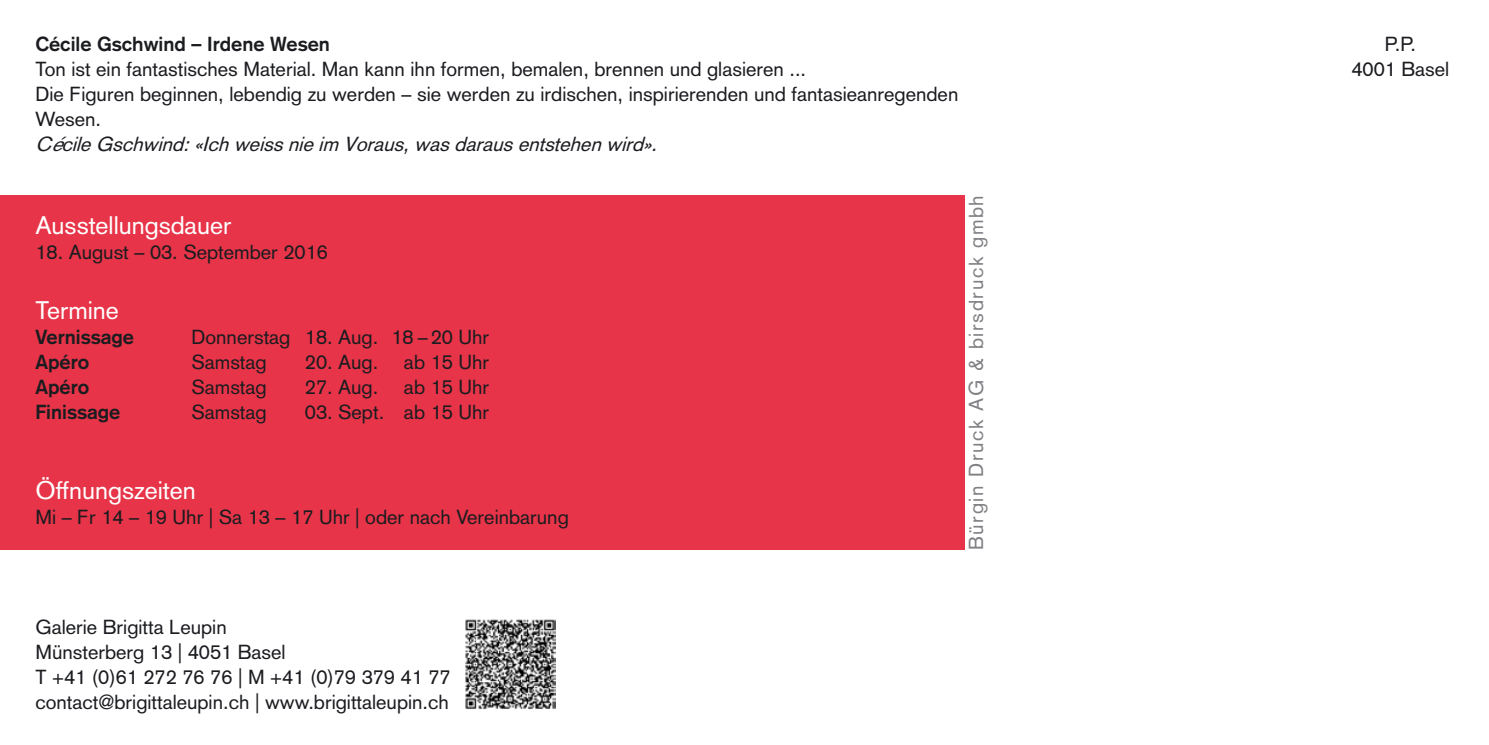
<style>
.page{position:relative;width:1489px;height:745px;background:#fff}
.page>*{position:absolute;margin:0;border:0;box-sizing:border-box;transform-origin:0 0}
.t1{font:25px "Akzidenz Grotesk";color:#fff}
.t2{font:20px/25px "Akzidenz Grotesk";color:#1b1c20}
.t3{font:italic 20px "Akzidenz Grotesk";color:#1b1c20}
.t4{font:700 20px "Akzidenz Grotesk";color:#1b1c20}
.t5{font:20px "Akzidenz Grotesk";letter-spacing:.08em;color:#818084}
</style>
<div class="page">
<div style="left:0;top:195px;width:964px;height:354px;background:#e73448"></div>
<img style="left:465px;top:619px;width:90px;height:90px">
<p class="t4" style="left:35px;top:32px;width:296px">Cécile Gschwind – Irdene Wesen</p>
<p class="t2" style="left:35px;top:56px;width:924px">Ton ist ein fantastisches Material. Man kann ihn formen, bemalen, brennen und glasieren ...<br>Die Figuren beginnen, lebendig zu werden – sie werden zu irdischen, inspirierenden und fantasieanregenden<br>Wesen.</p>
<p class="t3" style="left:35px;top:132px;width:622px">Cécile Gschwind: «Ich weiss nie im Voraus, was daraus entstehen wird».</p>
<p class="t1" style="left:35px;top:210px;width:197px">Ausstellungsdauer</p>
<p class="t2" style="left:35px;top:239px;width:294px">18. August – 03. September 2016</p>
<p class="t1" style="left:35px;top:295px;width:85px">Termine</p>
<p class="t4" style="left:35px;top:325px;width:100px">Vernissage</p>
<p class="t2" style="left:191px;top:324px;width:299px">Donnerstag 18. Aug. 18 –20 Uhr</p>
<p class="t4" style="left:35px;top:350px;width:55px">Apéro</p>
<p class="t2" style="left:191px;top:349px;width:77px">Samstag</p>
<p class="t2" style="left:305px;top:349px;width:75px">20. Aug.</p>
<p class="t2" style="left:404px;top:349px;width:87px">ab 15 Uhr</p>
<p class="t4" style="left:35px;top:375px;width:55px">Apéro</p>
<p class="t2" style="left:191px;top:374px;width:77px">Samstag</p>
<p class="t2" style="left:305px;top:374px;width:75px">27. Aug.</p>
<p class="t2" style="left:404px;top:374px;width:87px">ab 15 Uhr</p>
<p class="t4" style="left:35px;top:400px;width:86px">Finissage</p>
<p class="t2" style="left:191px;top:399px;width:77px">Samstag</p>
<p class="t2" style="left:305px;top:399px;width:186px">03. Sept. ab 15 Uhr</p>
<p class="t1" style="left:35px;top:475px;width:162px">Öffnungszeiten</p>
<p class="t2" style="left:35px;top:504px;width:535px">Mi – Fr 14 – 19 Uhr | Sa 13 – 17 Uhr | oder nach Vereinbarung</p>
<p class="t5" style="left:964px;top:549px;width:356px;rotate:-90deg">Bürgin Druck AG &amp; birsdruck gmbh</p>
<p class="t2" style="left:35px;top:614px;width:416px">Galerie Brigitta Leupin<br>Münsterberg 13 | 4051 Basel<br>T +41 (0)61 272 76 76 | M +41 (0)79 379 41 77 contact@brigittaleupin.ch | www.brigittaleupin.ch</p>
<p class="t2" style="left:1351px;top:31px;width:99px;text-align:center">P.P.<br>4001 Basel</p>
</div>
